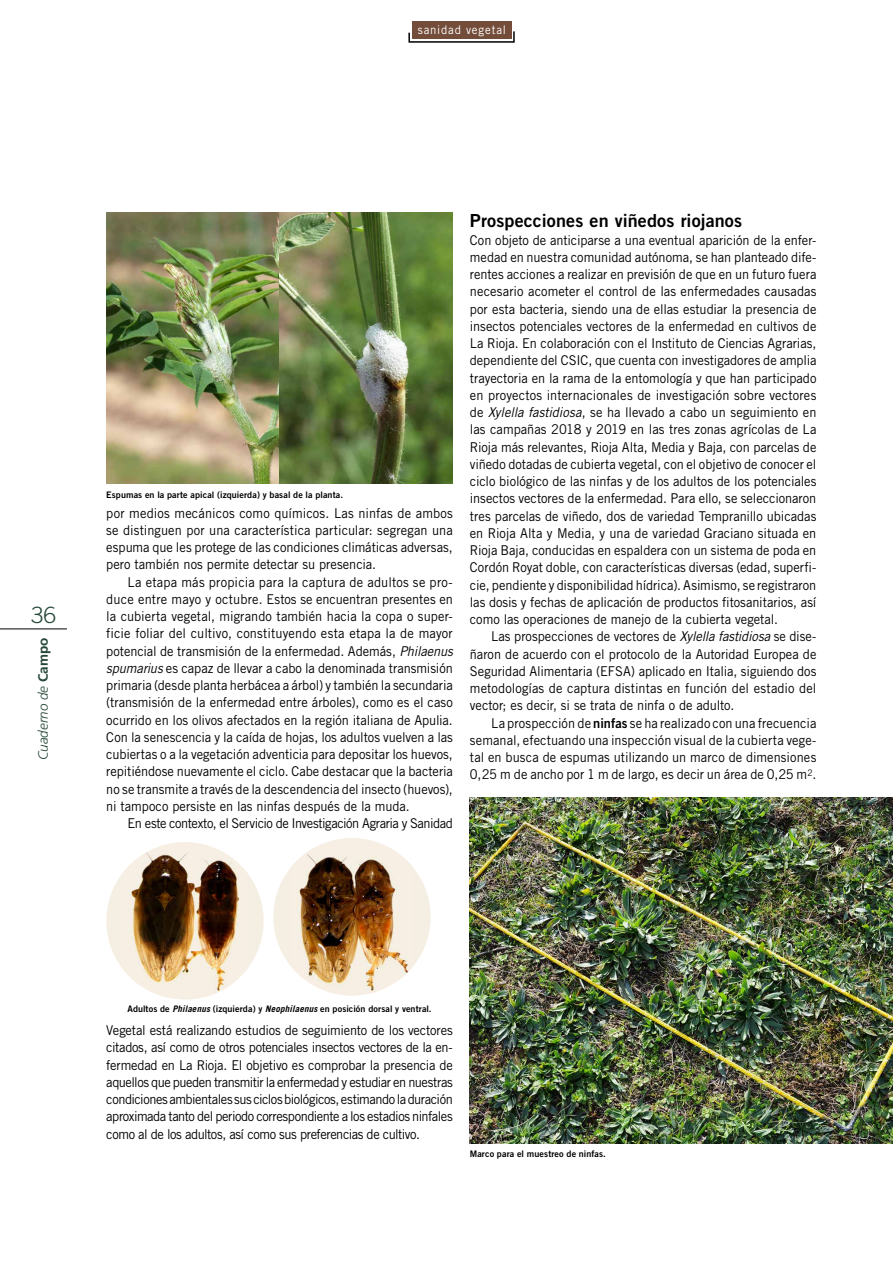
<style>
.page{position:relative;width:893px;height:1263px;background:#fff}
.page>*{position:absolute;margin:0;border:0;box-sizing:border-box;transform-origin:0 0}
.t1{font:300 22.5px "Trade Gothic";color:#254736}
.t2{font:18px "Trade Gothic Bold Two";letter-spacing:.01em;color:#000}
.t3{font:13.5px/17.2px "Trade Gothic";letter-spacing:-.005em;color:#000;text-align:justify;scale:.95 1}
.t4{font:13.5px "Trade Gothic";letter-spacing:-.035em;color:#000;scale:.95 1}
.t5{font:italic 300 13.5px "Frutiger";color:#254736}
.t6{font:12px "Trade Gothic";letter-spacing:.07em;color:#fff;scale:.95 1}
.t7{font:9px "Trade Gothic Bold Two";letter-spacing:.01em;color:#000}
.s1{font-weight:700;font-style:normal}
.s2{font-style:italic}
.s3{font-family:"Trade Gothic Bold Two"}
.s4{font-family:"Trade Gothic";font-weight:700;font-style:italic}
</style>
<div class="page">
<hr style="left:0;top:628px;width:67px;height:1px;background:#000">
<svg style="left:408px;top:30px;width:107px;height:13px"></svg>
<div style="left:412px;top:21px;width:99px;height:18px;background:#744c3a"></div>
<img style="left:470px;top:798px;width:423px;height:345px">
<div style="left:273px;top:838px;width:158px;height:157px;background:#f5efe3;border-radius:50%"></div>
<img style="left:290px;top:838px;width:122px;height:157px">
<div style="left:106px;top:842px;width:158px;height:157px;background:#f5efe3;border-radius:50%"></div>
<img style="left:121px;top:842px;width:127px;height:155px">
<img style="left:106px;top:213px;width:173px;height:271px">
<img style="left:279px;top:213px;width:174px;height:271px">
<p class="t6" style="left:418px;top:23px;width:94px">sanidad vegetal</p>
<h1 class="t1" style="left:31px;top:601px;width:27px">36</h1>
<p class="t5" style="left:35px;top:760px;width:124px;rotate:-90deg">Cuaderno de <span class="s1">Campo</span></p>
<p class="t7" style="left:106px;top:489px;width:238px">Espumas en la parte apical (izquierda) y basal de la planta.</p>
<p class="t3" style="left:106px;top:504px;width:366px">por medios mecánicos como químicos. Las ninfas de ambos se distinguen por una característica particular: segregan una espuma que les protege de las condiciones climáticas adversas, pero también nos permite detectar su presencia.</p>
<p class="t3" style="left:106px;top:573px;width:366px;text-indent:21px">La etapa más propicia para la captura de adultos se pro&shy;duce entre mayo y octubre. Estos se encuentran presentes en la cubierta vegetal, migrando también hacia la copa o super&shy;ficie foliar del cultivo, constituyendo esta etapa la de mayor potencial de transmisión de la enfermedad. Además, <span class="s2">Philaenus spumarius</span> es capaz de llevar a cabo la denominada transmisión primaria (desde planta herbácea a árbol) y también la secundaria (transmisión de la enfermedad entre árboles), como es el caso ocurrido en los olivos afectados en la región italiana de Apulia.<br>Con la senescencia y la caída de hojas, los adultos vuelven a las cubiertas o a la vegetación adventicia para depositar los huevos, repitiéndose nuevamente el ciclo. Cabe destacar que la bacteria no se transmite a través de la descendencia del insecto (huevos), ni tampoco persiste en las ninfas después de la muda.</p>
<p class="t4" style="left:128px;top:815px;width:344px">En este contexto, el Servicio de Investigación Agraria y Sanidad</p>
<h2 class="t2" style="left:470px;top:210px;width:274px">Prospecciones en viñedos riojanos</h2>
<p class="t3" style="left:470px;top:231px;width:366px">Con objeto de anticiparse a una eventual aparición de la enfer&shy;medad en nuestra comunidad autónoma, se han planteado dife&shy;rentes acciones a realizar en previsión de que en un futuro fuera necesario acometer el control de las enfermedades causadas por esta bacteria, siendo una de ellas estudiar la presencia de insectos potenciales vectores de la enfermedad en cultivos de La Rioja. En colaboración con el Instituto de Ciencias Agrarias, dependiente del CSIC, que cuenta con investigadores de amplia trayectoria en la rama de la entomología y que han participado en proyectos internacionales de investigación sobre vectores de <span class="s2">Xylella fastidiosa</span>, se ha llevado a cabo un seguimiento en las campañas 2018 y 2019 en las tres zonas agrícolas de La Rioja más relevantes, Rioja Alta, Media y Baja, con parcelas de viñedo dotadas de cubierta vegetal, con el objetivo de conocer el ciclo biológico de las ninfas y de los adultos de los potenciales insectos vectores de la enfermedad. Para ello, se seleccionaron tres parcelas de viñedo, dos de variedad Tempranillo ubicadas en Rioja Alta y Media, y una de variedad Graciano situada en Rioja Baja, conducidas en espaldera con un sistema de poda en Cordón Royat doble, con características diversas (edad, superfi&shy;cie, pendiente y disponibilidad hídrica). Asimismo, se registraron las dosis y fechas de aplicación de productos fitosanitarios, así como las operaciones de manejo de la cubierta vegetal.</p>
<p class="t3" style="left:470px;top:628px;width:366px;text-indent:21px">Las prospecciones de vectores de <span class="s2">Xylella fastidiosa</span> se dise&shy;ñaron de acuerdo con el protocolo de la Autoridad Europea de Seguridad Alimentaria (EFSA) aplicado en Italia, siguiendo dos metodologías de captura distintas en función del estadio del vector; es decir, si se trata de ninfa o de adulto.</p>
<p class="t3" style="left:470px;top:714px;width:366px;text-indent:21px">La prospección de <span class="s3">ninfas</span> se ha realizado con una frecuencia semanal, efectuando una inspección visual de la cubierta vege&shy;tal en busca de espumas utilizando un marco de dimensiones 0,25 m de ancho por 1 m de largo, es decir un área de 0,25 m<sup>2</sup>.</p>
<p class="t7" style="left:127px;top:1003px;width:306px">Adultos de <span class="s4">Philaenus</span> (izquierda) y <span class="s4">Neophilaenus</span> en posición dorsal y ventral.</p>
<p class="t3" style="left:106px;top:1021px;width:366px">Vegetal está realizando estudios de seguimiento de los vectores citados, así como de otros potenciales insectos vectores de la en&shy;fermedad en La Rioja. El objetivo es comprobar la presencia de aquellos que pueden transmitir la enfermedad y estudiar en nuestras condiciones ambientales sus ciclos biológicos, estimando la duración aproximada tanto del periodo correspondiente a los estadios ninfales como al de los adultos, así como sus preferencias de cultivo.</p>
<p class="t7" style="left:470px;top:1148px;width:138px">Marco para el muestreo de ninfas.</p>
</div>
